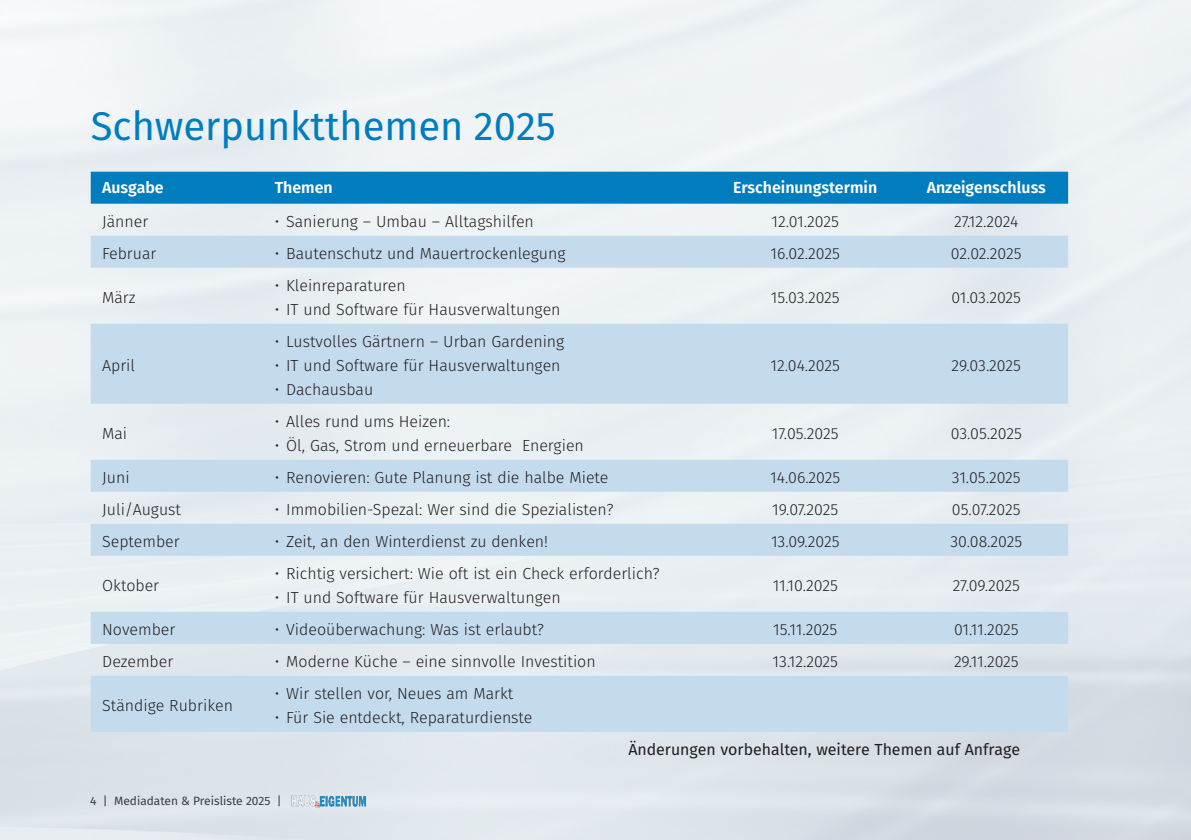
<style>
.page{position:relative;width:1191px;height:840px;background:#fff}
.page>*{position:absolute;margin:0;border:0;box-sizing:border-box;transform-origin:0 0}
.t1{font:40px "Fira Sans";color:#007dbe}
.t2{font:300 16px "Fira Sans";color:#231f20}
.t3{font:600 16px "Fira Sans";color:#fff}
.t4{font:16px "Fira Sans";color:#231f20}
.t5{font:12px "Fira Sans";color:#3e3e3f}
</style>
<div class="page">
<img style="left:0;top:0;width:1191px;height:839px">
<img style="left:289px;top:793px;width:79px;height:15px">
<div style="left:91px;top:171px;width:977px;height:32px;background:#007dbe"></div>
<svg style="left:91px;top:235px;width:977px;height:496px;background:#d4e3ef"></svg>
<h1 class="t1" style="left:91px;top:95px;width:467px">Schwerpunktthemen 2025</h1>
<p class="t3" style="left:102px;top:174px;width:63px">Ausgabe</p>
<p class="t3" style="left:275px;top:174px;width:60px">Themen</p>
<p class="t3" style="left:733px;top:174px;width:146px">Erscheinungstermin</p>
<p class="t3" style="left:926px;top:174px;width:121px">Anzeigenschluss</p>
<p class="t2" style="left:102px;top:210px;width:48px">Jänner</p>
<p class="t2" style="left:275px;top:210px;width:261px">• Sanierung – Umbau – Alltagshilfen</p>
<p class="t2" style="left:771px;top:210px;width:69px">12.01.2025</p>
<p class="t2" style="left:954px;top:210px;width:66px">27.12.2024</p>
<p class="t2" style="left:102px;top:242px;width:56px">Februar</p>
<p class="t2" style="left:275px;top:242px;width:292px">• Bautenschutz und Mauertrockenlegung</p>
<p class="t2" style="left:770px;top:242px;width:71px">16.02.2025</p>
<p class="t2" style="left:951px;top:242px;width:72px">02.02.2025</p>
<p class="t2" style="left:102px;top:286px;width:35px">März</p>
<p class="t2" style="left:275px;top:274px;width:133px">• Kleinreparaturen</p>
<p class="t2" style="left:275px;top:298px;width:287px">• IT und Software für Hausverwaltungen</p>
<p class="t2" style="left:770px;top:286px;width:70px">15.03.2025</p>
<p class="t2" style="left:951px;top:286px;width:71px">01.03.2025</p>
<p class="t2" style="left:102px;top:354px;width:35px">April</p>
<p class="t2" style="left:102px;top:422px;width:27px">Mai</p>
<p class="t2" style="left:275px;top:330px;width:291px">• Lustvolles Gärtnern – Urban Gardening</p>
<p class="t2" style="left:275px;top:354px;width:287px">• IT und Software für Hausverwaltungen</p>
<p class="t2" style="left:275px;top:378px;width:100px">• Dachausbau</p>
<p class="t2" style="left:275px;top:410px;width:177px">• Alles rund ums Heizen:</p>
<p class="t2" style="left:275px;top:434px;width:310px">• Öl, Gas, Strom und erneuerbare Energien</p>
<p class="t2" style="left:770px;top:354px;width:71px">12.04.2025</p>
<p class="t2" style="left:951px;top:354px;width:71px">29.03.2025</p>
<p class="t2" style="left:772px;top:422px;width:68px">17.05.2025</p>
<p class="t2" style="left:950px;top:422px;width:73px">03.05.2025</p>
<p class="t2" style="left:102px;top:466px;width:29px">Juni</p>
<p class="t2" style="left:275px;top:466px;width:335px">• Renovieren: Gute Planung ist die halbe Miete</p>
<p class="t2" style="left:770px;top:466px;width:72px">14.06.2025</p>
<p class="t2" style="left:952px;top:466px;width:70px">31.05.2025</p>
<p class="t2" style="left:102px;top:498px;width:80px">Juli/August</p>
<p class="t2" style="left:275px;top:498px;width:340px">• Immobilien-Spezal: Wer sind die Spezialisten?</p>
<p class="t2" style="left:772px;top:498px;width:68px">19.07.2025</p>
<p class="t2" style="left:952px;top:498px;width:70px">05.07.2025</p>
<p class="t2" style="left:102px;top:530px;width:79px">September</p>
<p class="t2" style="left:275px;top:530px;width:275px">• Zeit, an den Winterdienst zu denken!</p>
<p class="t2" style="left:771px;top:530px;width:70px">13.09.2025</p>
<p class="t2" style="left:950px;top:530px;width:73px">30.08.2025</p>
<p class="t2" style="left:102px;top:574px;width:58px">Oktober</p>
<p class="t2" style="left:275px;top:562px;width:386px">• Richtig versichert: Wie oft ist ein Check erforderlich?</p>
<p class="t2" style="left:275px;top:586px;width:287px">• IT und Software für Hausverwaltungen</p>
<p class="t2" style="left:773px;top:574px;width:66px">11.10.2025</p>
<p class="t2" style="left:952px;top:574px;width:69px">27.09.2025</p>
<p class="t2" style="left:102px;top:618px;width:75px">November</p>
<p class="t2" style="left:275px;top:618px;width:271px">• Videoüberwachung: Was ist erlaubt?</p>
<p class="t2" style="left:773px;top:618px;width:66px">15.11.2025</p>
<p class="t2" style="left:954px;top:618px;width:66px">01.11.2025</p>
<p class="t2" style="left:102px;top:650px;width:73px">Dezember</p>
<p class="t2" style="left:275px;top:650px;width:322px">• Moderne Küche – eine sinnvolle Investition</p>
<p class="t2" style="left:772px;top:650px;width:67px">13.12.2025</p>
<p class="t2" style="left:954px;top:650px;width:66px">29.11.2025</p>
<p class="t2" style="left:102px;top:694px;width:132px">Ständige Rubriken</p>
<p class="t2" style="left:275px;top:682px;width:240px">• Wir stellen vor, Neues am Markt</p>
<p class="t2" style="left:275px;top:706px;width:259px">• Für Sie entdeckt, Reparaturdienste</p>
<p class="t5" style="left:90px;top:791px;width:193px">4 | Mediadaten &amp; Preisliste 2025 |</p>
<p class="t4" style="left:628px;top:737px;width:393px">Änderungen vorbehalten, weitere Themen auf Anfrage</p>
</div>
